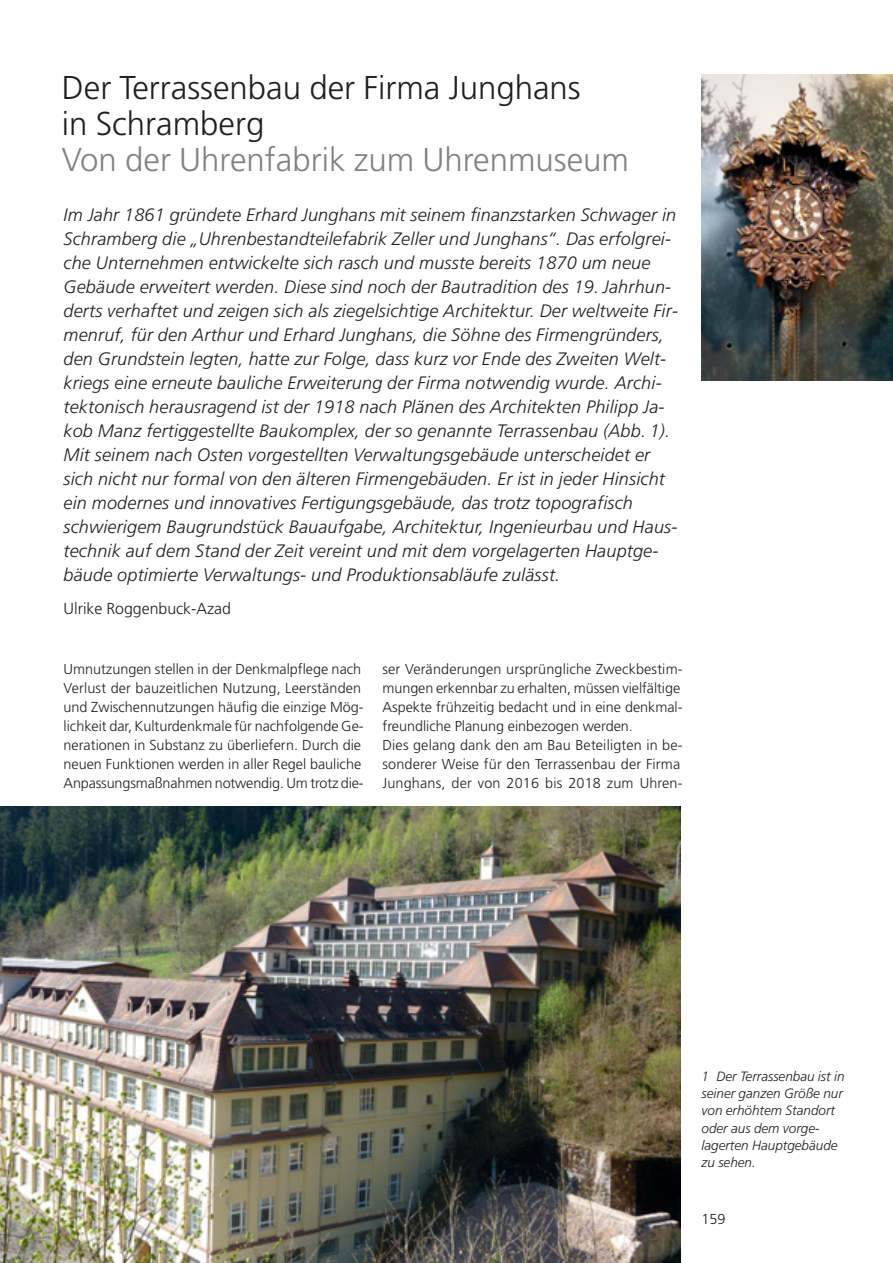
<style>
.page{position:relative;width:893px;height:1263px;background:#fff}
.page>*{position:absolute;margin:0;border:0;box-sizing:border-box;transform-origin:0 0}
.t1{font:300 33px/36px "Frutiger";color:#231f20}
.t2{font:300 33px "Frutiger";color:#808285}
.t3{font:italic 300 18px/24px "Frutiger";letter-spacing:.01em;color:#231f20}
.t4{font:300 15.9px "Frutiger";color:#231f20}
.t5{font:300 14.4px/19px "Frutiger";color:#231f20}
.t6{font:italic 300 13.5px/17.2px "Frutiger";color:#231f20}
</style>
<div class="page">
<img style="left:701px;top:74px;width:191px;height:307px">
<img style="left:0;top:807px;width:680px;height:456px">
<h1 class="t1" style="left:62px;top:72px;width:520px">Der Terrassenbau der Firma Junghans in Schramberg</h1>
<h1 class="t2" style="left:62px;top:146px;width:569px">Von der Uhrenfabrik zum Uhrenmuseum</h1>
<p class="t3" style="left:64px;top:204px;width:616px">Im Jahr 1861 gründete Erhard Junghans mit seinem finanzstarken Schwager in Schramberg die „Uhrenbestandteilefabrik Zeller und Junghans“. Das erfolgrei&shy;che Unternehmen entwickelte sich rasch und musste bereits 1870 um neue Gebäude erweitert werden. Diese sind noch der Bautradition des 19. Jahrhun&shy;derts verhaftet und zeigen sich als ziegelsichtige Architektur. Der weltweite Fir&shy;menruf, für den Arthur und Erhard Junghans, die Söhne des Firmengründers, den Grundstein legten, hatte zur Folge, dass kurz vor Ende des Zweiten Welt&shy;kriegs eine erneute bauliche Erweiterung der Firma notwendig wurde. Archi&shy;tektonisch herausragend ist der 1918 nach Plänen des Architekten Philipp Ja&shy;kob Manz fertiggestellte Baukomplex, der so genannte Terrassenbau (Abb. 1).<br>Mit seinem nach Osten vorgestellten Verwaltungsgebäude unterscheidet er sich nicht nur formal von den älteren Firmengebäuden. Er ist in jeder Hinsicht ein modernes und innovatives Fertigungsgebäude, das trotz topografisch schwierigem Baugrundstück Bauaufgabe, Architektur, Ingenieurbau und Haus&shy;technik auf dem Stand der Zeit vereint und mit dem vorgelagerten Hauptge&shy;bäude optimierte Verwaltungs- und Produktionsabläufe zulässt.</p>
<p class="t4" style="left:64px;top:602px;width:169px">Ulrike Roggenbuck-Azad</p>
<p class="t5" style="left:64px;top:660px;width:302px">Umnutzungen stellen in der Denkmalpflege nach Verlust der bauzeitlichen Nutzung, Leerständen und Zwischennutzungen häufig die einzige Mög&shy;lichkeit dar, Kulturdenkmale für nachfolgende Ge&shy;nerationen in Substanz zu überliefern. Durch die neuen Funktionen werden in aller Regel bauliche Anpassungsmaßnahmen notwendig. Um trotz die-</p>
<p class="t5" style="left:382px;top:660px;width:302px">ser Veränderungen ursprüngliche Zweckbestim&shy;mungen erkennbar zu erhalten, müssen vielfältige Aspekte frühzeitig bedacht und in eine denkmal&shy;freundliche Planung einbezogen werden.<br>Dies gelang dank den am Bau Beteiligten in be&shy;sonderer Weise für den Terrassenbau der Firma Junghans, der von 2016 bis 2018 zum Uhren -</p>
<p class="t6" style="left:701px;top:1069px;width:145px">1 Der Terrassenbau ist in seiner ganzen Größe nur von erhöhtem Standort oder aus dem vorge - lagerten Hauptgebäude zu sehen.</p>
<p class="t5" style="left:701px;top:1211px;width:26px">159</p>
</div>
